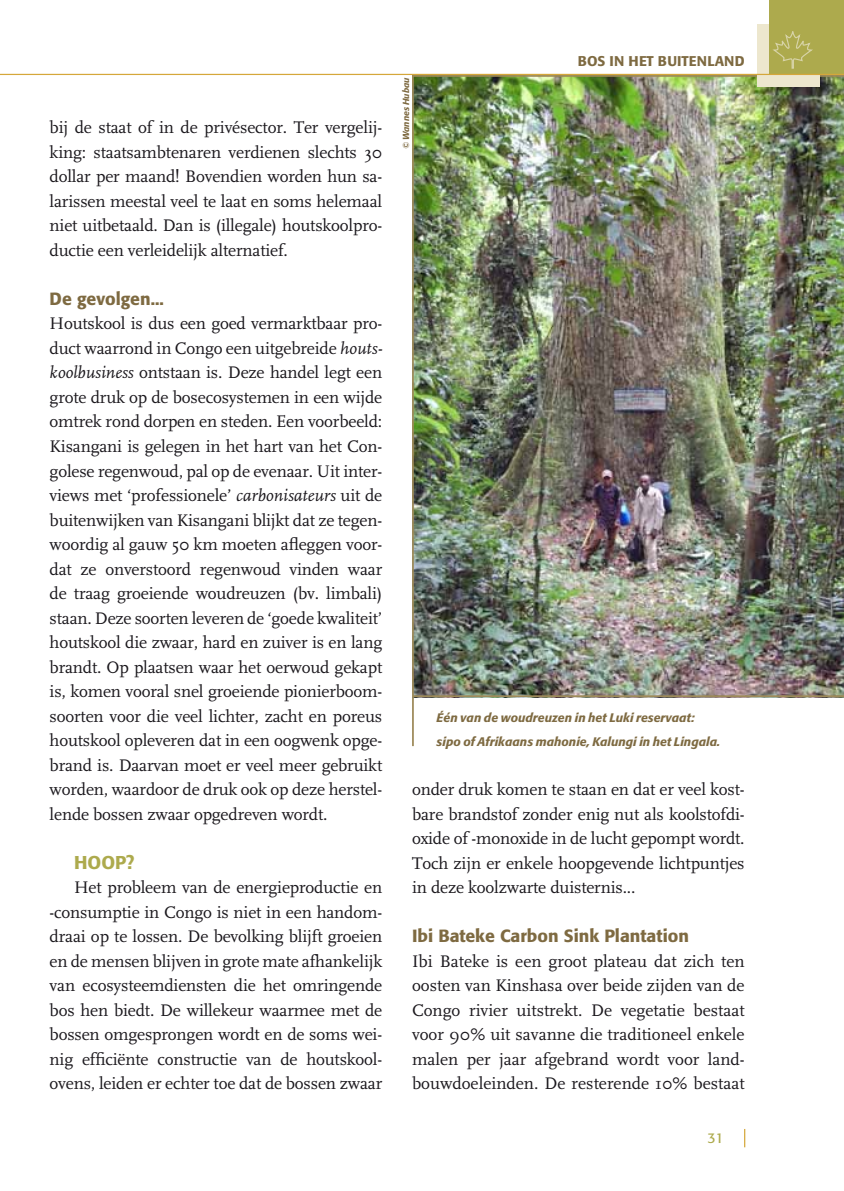
<style>
.page{position:relative;width:844px;height:1191px;background:#fff}
.page>*{position:absolute;margin:0;border:0;box-sizing:border-box;transform-origin:0 0}
.t1{font:500 18.38px "Formata";color:#adaa4d}
.t2{font:17.5px/24.5px "FF Scala";letter-spacing:-.01em;color:#1a171c;text-align:justify}
.t3{font:500 17.5px "Formata";color:#7e6a41}
.t4{font:500 14px "Formata";letter-spacing:.02em;color:#7e6a41}
.t5{font:14px "Formata";color:#adaa4d}
.t6{font:italic 500 12.25px/24.5px "Formata";color:#7e6a41}
.t7{font:italic 500 8.75px "Formata";color:#7e6a41}
.s1{font-style:italic}
</style>
<div class="page">
<img style="left:412px;top:75px;width:431px;height:622px">
<svg style="left:744px;top:1129px;width:1px;height:18px"></svg>
<div style="left:756px;top:25px;width:63px;height:62px;background:#ede7ce"></div>
<div style="left:769px;top:0;width:74px;height:74px;background:#adaa4d"></div>
<svg style="left:773px;top:31px;width:40px;height:38px"></svg>
<hr style="left:0;top:74px;width:843px;height:1px;background:#d5a73a">
<hr style="left:412px;top:697px;width:1px;height:49px;background:#9d8a59">
<p class="t2" style="left:50px;top:116px;width:334px">bij de staat of in de privésector. Ter vergelij&shy;king: staatsambtenaren verdienen slechts 30 dollar per maand! Bovendien worden hun sa&shy;larissen meestal veel te laat en soms helemaal niet uitbetaald. Dan is (illegale) houtskoolpro&shy;ductie een verleidelijk alternatief.</p>
<p class="t3" style="left:50px;top:288px;width:116px">De gevolgen...</p>
<p class="t2" style="left:50px;top:312px;width:334px">Houtskool is dus een goed vermarktbaar pro&shy;duct waarrond in Congo een uitgebreide <span class="s1">houts&shy;koolbusiness</span> ontstaan is. Deze handel legt een grote druk op de bosecosystemen in een wijde omtrek rond dorpen en steden. Een voorbeeld:<br>Kisangani is gelegen in het hart van het Con&shy;golese regenwoud, pal op de evenaar. Uit inter&shy;views met ‘professionele’ <span class="s1">carbonisateurs</span> uit de buitenwijken van Kisangani blijkt dat ze tegen&shy;woordig al gauw 50 km moeten afleggen voor&shy;dat ze onverstoord regenwoud vinden waar de traag groeiende woudreuzen (bv. limbali) staan. Deze soorten leveren de ‘goede kwaliteit’ houtskool die zwaar, hard en zuiver is en lang brandt. Op plaatsen waar het oerwoud gekapt is, komen vooral snel groeiende pionierboom&shy;soorten voor die veel lichter, zacht en poreus houtskool opleveren dat in een oogwenk opge&shy;brand is. Daarvan moet er veel meer gebruikt worden, waardoor de druk ook op deze herstel&shy;lende bossen zwaar opgedreven wordt.</p>
<p class="t1" style="left:74px;top:851px;width:62px">Hoop?</p>
<p class="t2" style="left:50px;top:875px;width:334px;text-indent:24px">Het probleem van de energieproductie en -consumptie in Congo is niet in een handom&shy;draai op te lossen. De bevolking blijft groeien en de mensen blijven in grote mate afhankelijk van ecosysteemdiensten die het omringende bos hen biedt. De willekeur waarmee met de bossen omgesprongen wordt en de soms wei&shy;nig efficiënte constructie van de houtskool&shy;ovens, leiden er echter toe dat de bossen zwaar</p>
<p class="t7" style="left:401px;top:149px;width:73px;rotate:-90deg">© Wannes Hubau</p>
<p class="t4" style="left:578px;top:52px;width:168px">bos in het buitenland</p>
<p class="t6" style="left:436px;top:705px;width:285px">Één van de woudreuzen in het Luki reservaat: sipo of Afrikaans mahonie, Kalungi in het Lingala.</p>
<p class="t2" style="left:412px;top:777px;width:334px">onder druk komen te staan en dat er veel kost&shy;bare brandstof zonder enig nut als koolstofdi&shy;oxide of -monoxide in de lucht gepompt wordt.<br>Toch zijn er enkele hoopgevende lichtpuntjes in deze koolzwarte duisternis...</p>
<p class="t3" style="left:412px;top:925px;width:278px">Ibi Bateke Carbon Sink Plantation</p>
<p class="t2" style="left:412px;top:949px;width:334px">Ibi Bateke is een groot plateau dat zich ten oosten van Kinshasa over beide zijden van de Congo rivier uitstrekt. De vegetatie bestaat voor 90% uit savanne die traditioneel enkele malen per jaar afgebrand wordt voor land&shy;bouwdoeleinden. De resterende 10% bestaat</p>
<p class="t5" style="left:707px;top:1129px;width:18px">31</p>
</div>
